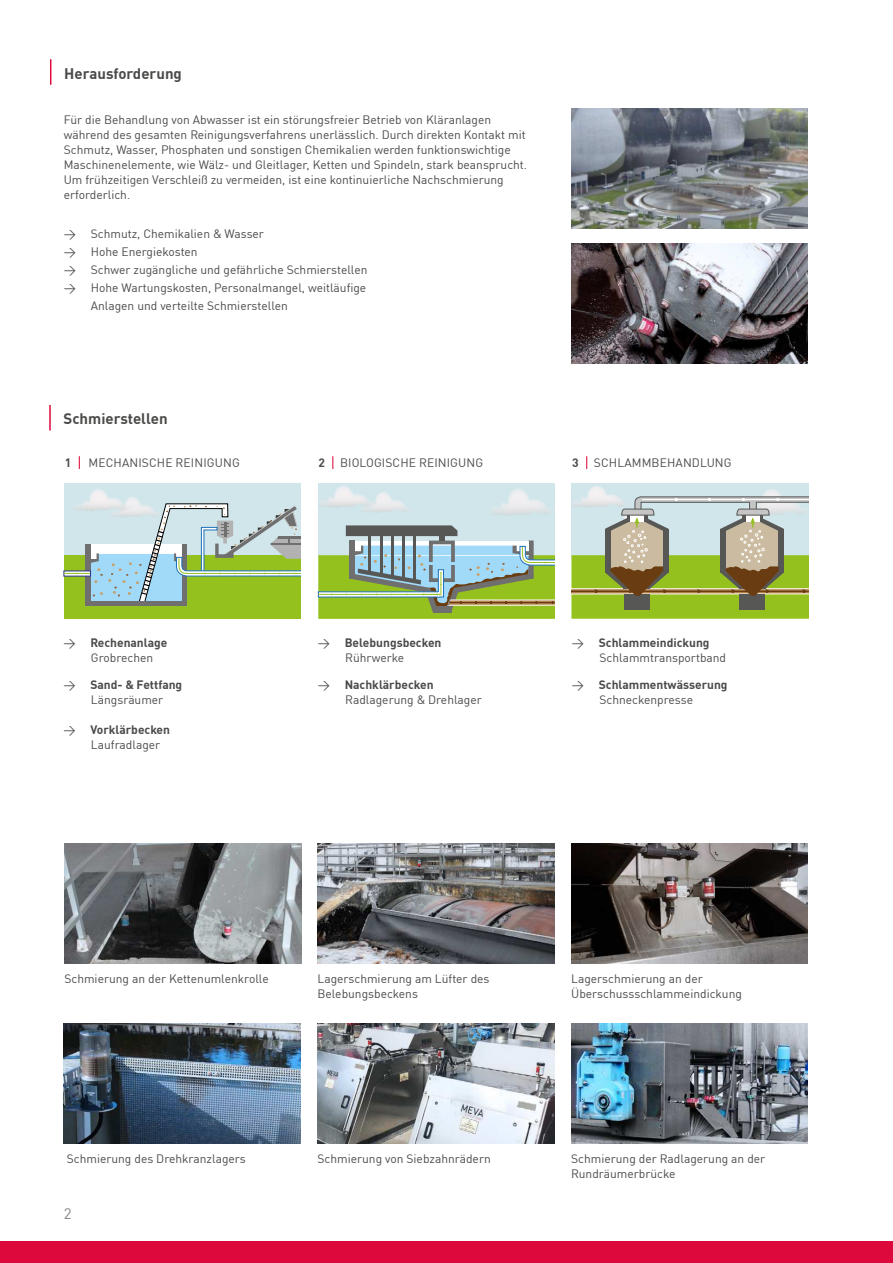
<style>
.page{position:relative;width:893px;height:1263px;background:#fff}
.page>*{position:absolute;margin:0;border:0;box-sizing:border-box;transform-origin:0 0}
.t1{font:700 15px "DIN Pro";color:#4a4a49}
.t2{font:15px "DIN Pro";color:#878786}
.t3{font:12px/15px "DIN Pro";color:#4a4a49}
.t4{font:700 12px/15px "DIN Pro";color:#4a4a49}
.s1{font-weight:400}
.s2{font-weight:700}
</style>
<div class="page">
<div style="left:0;top:1242px;width:893px;height:21px;background:#dd083b"></div>
<div style="left:64px;top:483px;width:237px;height:75px;background:#d1e6eb"></div>
<div style="left:64px;top:555px;width:237px;height:63px;background:#95c11f"></div>
<div style="left:85px;top:601px;width:102px;height:5px;background:#706f6f"></div>
<svg style="left:64px;top:489px;width:237px;height:112px"></svg>
<div style="left:318px;top:484px;width:237px;height:74px;background:#d1e6eb"></div>
<svg style="left:321px;top:486px;width:85px;height:27px"></svg>
<svg style="left:495px;top:489px;width:52px;height:27px"></svg>
<svg style="left:318px;top:525px;width:237px;height:94px;background:#9cba89"></svg>
<div style="left:571px;top:483px;width:237px;height:75px;background:#d1e6eb"></div>
<svg style="left:571px;top:486px;width:237px;height:133px"></svg>
<img style="left:64px;top:844px;width:237px;height:120px">
<img style="left:571px;top:844px;width:237px;height:120px">
<img style="left:318px;top:844px;width:236px;height:120px">
<img style="left:318px;top:1024px;width:236px;height:120px">
<img style="left:571px;top:1024px;width:237px;height:120px">
<img style="left:64px;top:1024px;width:236px;height:120px">
<img style="left:571px;top:244px;width:237px;height:120px">
<img style="left:571px;top:109px;width:237px;height:120px">
<svg style="left:50px;top:59px;width:1px;height:26px"></svg>
<hr style="left:49px;top:405px;width:2px;height:25px;background:#dd083b">
<svg style="left:79px;top:456px;width:1px;height:13px"></svg>
<svg style="left:332px;top:456px;width:1px;height:13px"></svg>
<svg style="left:586px;top:456px;width:1px;height:13px"></svg>
<p class="t1" style="left:64px;top:68px;width:119px">Herausforderung</p>
<p class="t3" style="left:64px;top:112px;width:465px">Für die Behandlung von Abwasser ist ein störungsfreier Betrieb von Kläranlagen während des gesamten Reinigungsverfahrens unerlässlich. Durch direkten Kontakt mit Schmutz, Wasser, Phosphaten und sonstigen Chemikalien werden funktionswichtige Maschinenelemente, wie Wälz- und Gleitlager, Ketten und Spindeln, stark beansprucht.<br>Um frühzeitigen Verschleiß zu vermeiden, ist eine kontinuierliche Nachschmierung erforderlich.</p>
<p class="t3" style="left:64px;top:225px;width:202px">→ Schmutz, Chemikalien &amp; Wasser</p>
<p class="t3" style="left:64px;top:243px;width:135px">→ Hohe Energiekosten</p>
<p class="t3" style="left:64px;top:261px;width:305px">→ Schwer zugängliche und gefährliche Schmierstellen</p>
<p class="t3" style="left:91px;top:278px;width:277px;line-height:18px;text-indent:-27px">→ Hohe Wartungskosten, Personalmangel, weitläu昀椀ge<br>Anlagen und verteilte Schmierstellen</p>
<p class="t1" style="left:64px;top:413px;width:106px">Schmierstellen</p>
<p class="t4" style="left:65px;top:456px;width:8px">1</p>
<p class="t3" style="left:89px;top:456px;width:153px">MECHANISCHE REINIGUNG</p>
<p class="t3" style="left:340px;top:456px;width:145px">BIOLOGISCHE REINIGUNG</p>
<p class="t3" style="left:594px;top:456px;width:139px">SCHLAMMBEHANDLUNG</p>
<p class="t4" style="left:318px;top:456px;width:8px">2</p>
<p class="t4" style="left:572px;top:456px;width:8px">3</p>
<p class="t4" style="left:91px;top:637px;width:78px;text-indent:-28px"><span class="s1">→</span> Rechenanlage<br><span class="s1">Grobrechen</span></p>
<p class="t4" style="left:91px;top:679px;width:93px;text-indent:-28px"><span class="s1">→</span> Sand- &amp; Fettfang<br><span class="s1">Längsräumer</span></p>
<p class="t3" style="left:91px;top:722px;width:81px;text-indent:-28px">→ <span class="s2">Vorklärbecken<br></span>Laufradlager</p>
<p class="t4" style="left:345px;top:637px;width:98px;text-indent:-28px"><span class="s1">→</span> Belebungsbecken<br><span class="s1">Rührwerke</span></p>
<p class="t3" style="left:345px;top:677px;width:138px;text-indent:-28px">→ <span class="s2">Nachklärbecken<br></span>Radlagerung &amp; Drehlager</p>
<p class="t3" style="left:599px;top:635px;width:128px;text-indent:-28px">→ <span class="s2">Schlammeindickung<br></span>Schlammtransportband</p>
<p class="t4" style="left:572px;top:679px;width:157px;text-align:center"><span class="s1">→</span> Schlammentwässerung<br><span class="s1">Schneckenpresse</span></p>
<p class="t3" style="left:64px;top:971px;width:206px">Schmierung an der Kettenumlenkrolle</p>
<p class="t3" style="left:317px;top:971px;width:174px">Lagerschmierung am Lüfter des<br>Belebungsbeckens</p>
<p class="t3" style="left:571px;top:971px;width:172px">Lagerschmierung an der<br>Überschussschlammeindickung</p>
<p class="t3" style="left:67px;top:1151px;width:180px">Schmierung des Drehkranzlagers</p>
<p class="t3" style="left:571px;top:1151px;width:196px">Schmierung der Radlagerung an der<br>Rundräumerbrücke</p>
<p class="t3" style="left:317px;top:1151px;width:175px">Schmierung von Siebzahnrädern</p>
<p class="t2" style="left:64px;top:1206px;width:9px">2</p>
</div>
